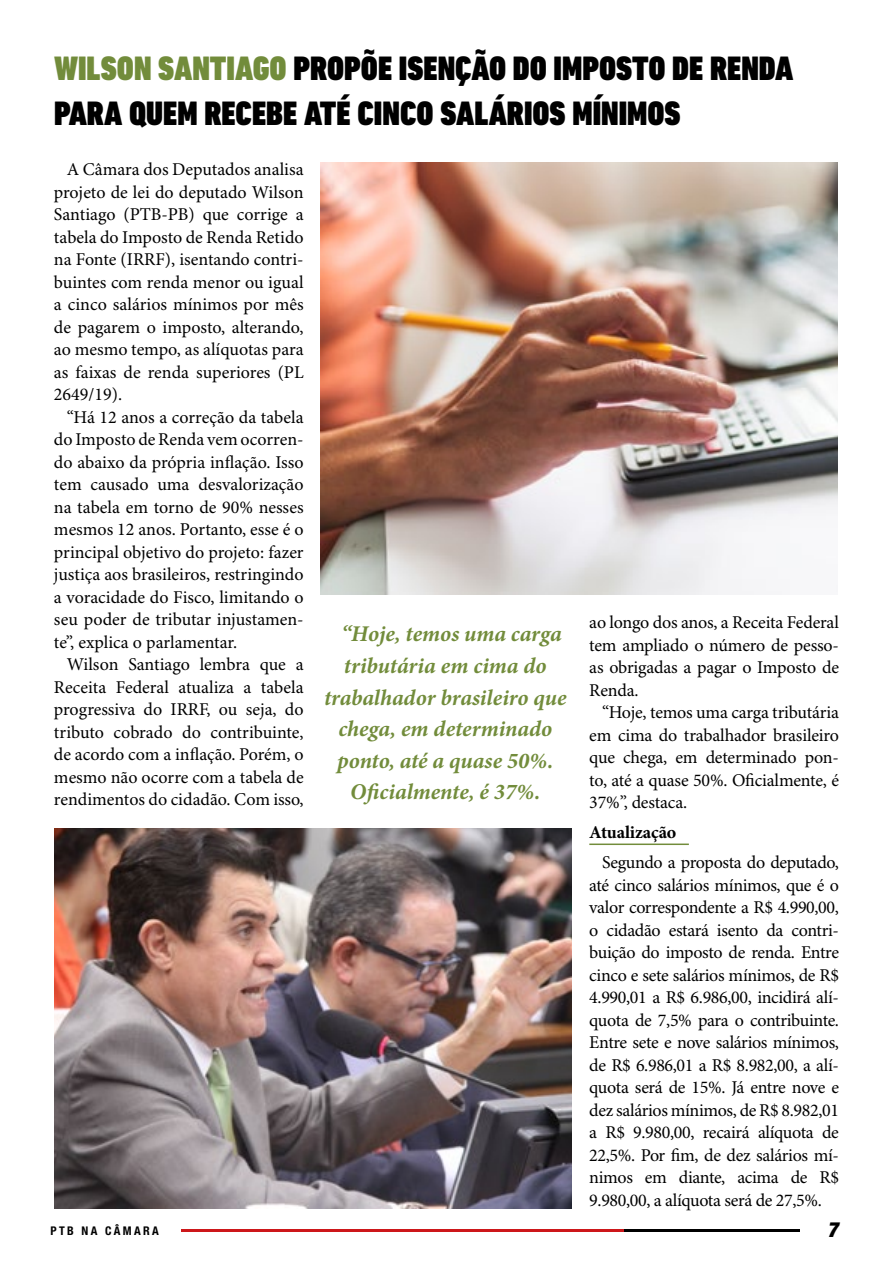
<style>
.page{position:relative;width:893px;height:1263px;background:#fff}
.page>*{position:absolute;margin:0;border:0;box-sizing:border-box;transform-origin:0 0}
.t1{font:900 condensed 34.5px/45px "DIN Next LT Pro";color:#000}
.t2{font:italic 700 22.5px/31.5px "Minion Pro";letter-spacing:-.005em;color:#728c3b;text-align:center}
.t3{font:italic 900 condensed 21px "Helvetica Neue LT Std";color:#000}
.t4{font:18px/22.5px "Minion Pro";letter-spacing:-.01em;color:#000;text-align:justify}
.t5{font:700 18px "Minion Pro";letter-spacing:-.01em;color:#000}
.t6{font:700 condensed 12px "Helvetica Neue LT Std";letter-spacing:.2em;color:#000}
.s1{color:#728c3b}
</style>
<div class="page">
<hr style="left:357px;top:1229px;width:443px;height:3px;background:#000">
<hr style="left:181px;top:1229px;width:442px;height:3px;background:#cd171a">
<hr style="left:589px;top:843px;width:100px;height:2px;background:#728c3b">
<img style="left:320px;top:162px;width:518px;height:432px">
<img style="left:54px;top:828px;width:517px;height:381px">
<h1 class="t1" style="left:54px;top:46px;width:741px"><span class="s1">WILSON SANTIAGO</span> PROPÕE ISENÇÃO DO IMPOSTO DE RENDA<br>PARA QUEM RECEBE ATÉ CINCO SALÁRIOS MÍNIMOS</h1>
<p class="t4" style="left:54px;top:159px;width:251px;text-indent:13px">A Câmara dos Deputados analisa projeto de lei do deputado Wilson Santiago (PTB-PB) que corrige a tabela do Imposto de Renda Retido na Fonte (IRRF), isentando contri&shy;buintes com renda menor ou igual a cinco salários mínimos por mês de pagarem o imposto, alterando, ao mesmo tempo, as alíquotas para as faixas de renda superiores (PL 2649/19).</p>
<p class="t4" style="left:54px;top:406px;width:251px;text-indent:13px">“Há 12 anos a correção da tabela do Imposto de Renda vem ocorren&shy;do abaixo da própria inflação. Isso tem causado uma desvalorização na tabela em torno de 90% nesses mesmos 12 anos. Portanto, esse é o principal objetivo do projeto: fazer justiça aos brasileiros, restringindo a voracidade do Fisco, limitando o seu poder de tributar injustamen&shy;te”, explica o parlamentar.</p>
<p class="t4" style="left:54px;top:654px;width:251px;text-indent:13px">Wilson Santiago lembra que a Receita Federal atualiza a tabela progressiva do IRRF, ou seja, do tributo cobrado do contribuinte, de acordo com a inflação. Porém, o mesmo não ocorre com a tabela de rendimentos do cidadão. Com isso,</p>
<p class="t4" style="left:589px;top:612px;width:251px">ao longo dos anos, a Receita Federal tem ampliado o número de pesso&shy;as obrigadas a pagar o Imposto de Renda.</p>
<p class="t4" style="left:589px;top:702px;width:251px;text-indent:13px">“Hoje, temos uma carga tributária em cima do trabalhador brasileiro que chega, em determinado pon&shy;to, até a quase 50%. Oficialmente, é 37%”, destaca.</p>
<p class="t5" style="left:589px;top:820px;width:89px">Atualização</p>
<p class="t4" style="left:589px;top:852px;width:251px;text-indent:13px">Segundo a proposta do deputado, até cinco salários mínimos, que é o valor correspondente a R$ 4.990,00, o cidadão estará isento da contri&shy;buição do imposto de renda. Entre cinco e sete salários mínimos, de R$ 4.990,01 a R$ 6.986,00, incidirá alí&shy;quota de 7,5% para o contribuinte.<br>Entre sete e nove salários mínimos, de R$ 6.986,01 a R$ 8.982,00, a alí&shy;quota será de 15%. Já entre nove e dez salários mínimos, de R$ 8.982,01 a R$ 9.980,00, recairá alíquota de 22,5%. Por fim, de dez salários mí&shy;nimos em diante, acima de R$ 9.980,00, a alíquota será de 27,5%.</p>
<p class="t2" style="left:324px;top:618px;width:244px">“Hoje, temos uma carga tributária em cima do trabalhador brasileiro que chega, em determinado ponto, até a quase 50%.<br>Oficialmente, é 37%.</p>
<p class="t6" style="left:50px;top:1223px;width:110px">PTB NA CÂMARA</p>
<p class="t3" style="left:827px;top:1216px;width:12px">7</p>
</div>
